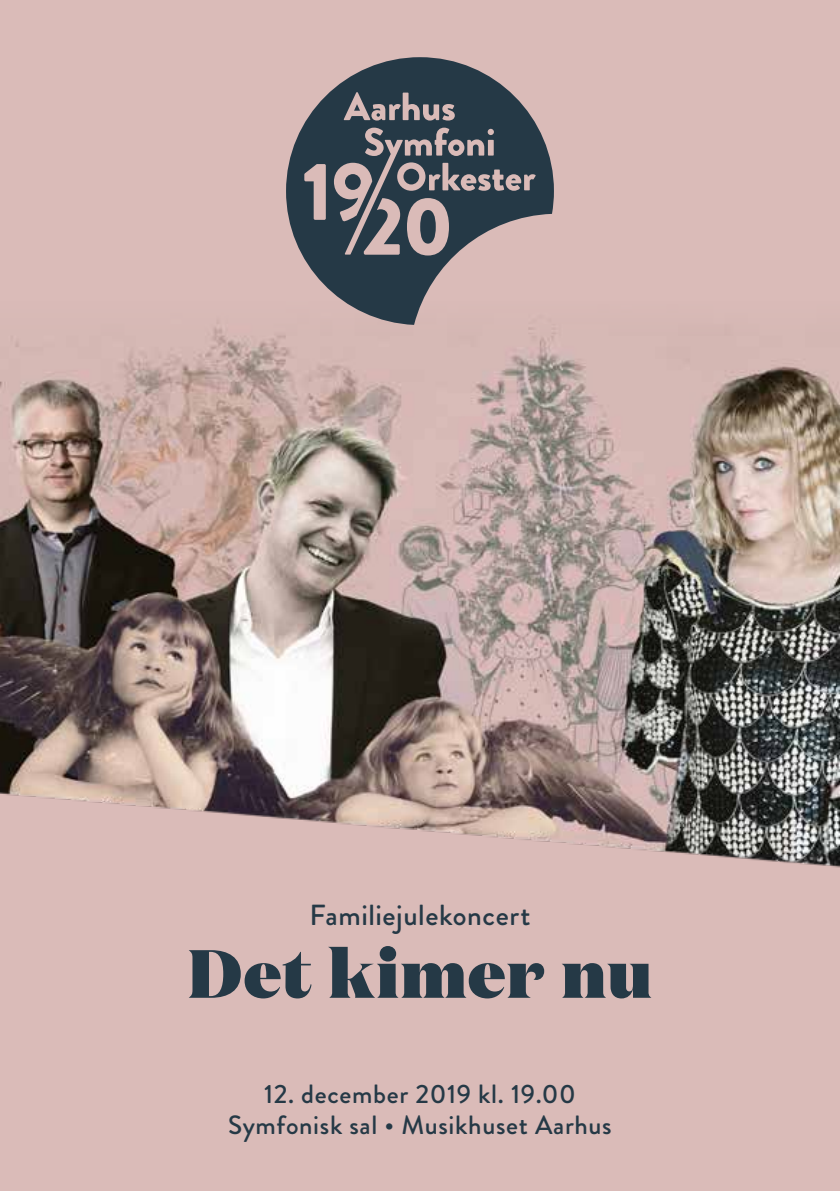
<style>
.page{position:relative;width:840px;height:1191px;background:#fff}
.page>*{position:absolute;margin:0;border:0;box-sizing:border-box;transform-origin:0 0}
.t1{font:900 68px "Domaine Disp";letter-spacing:.015em;color:#253946}
.t2{font:500 29px "Brandon Grotesque";letter-spacing:.02em;color:#253946}
.t3{font:500 26.4px/31.6px "Brandon Grotesque";letter-spacing:.025em;color:#253946;text-align:center}
</style>
<div class="page">
<div style="left:0;top:0;width:839px;height:1191px;background:#dabbb8"></div>
<img style="left:0;top:321px;width:839px;height:547px">
<svg style="left:286px;top:57px;width:267px;height:268px;fill:#253946"></svg>
<div style="left:403px;top:169px;width:16px;height:15px;background:#253946;border-radius:50%"></div>
<div style="left:345px;top:174px;width:15px;height:16px;background:#253946;border-radius:50%"></div>
<svg style="left:376px;top:113px;width:4px;height:4px"></svg>
<div style="left:453px;top:144px;width:6px;height:7px;background:#253946;border-radius:50%"></div>
<p class="t2" style="left:309px;top:895px;width:222px">Familiejulekoncert</p>
<h1 class="t1" style="left:188px;top:928px;width:465px">Det kimer nu</h1>
<p class="t3" style="left:228px;top:1078px;width:385px">12. december 2019 kl. 19.00<br>Symfonisk sal • Musikhuset Aarhus</p>
</div>
